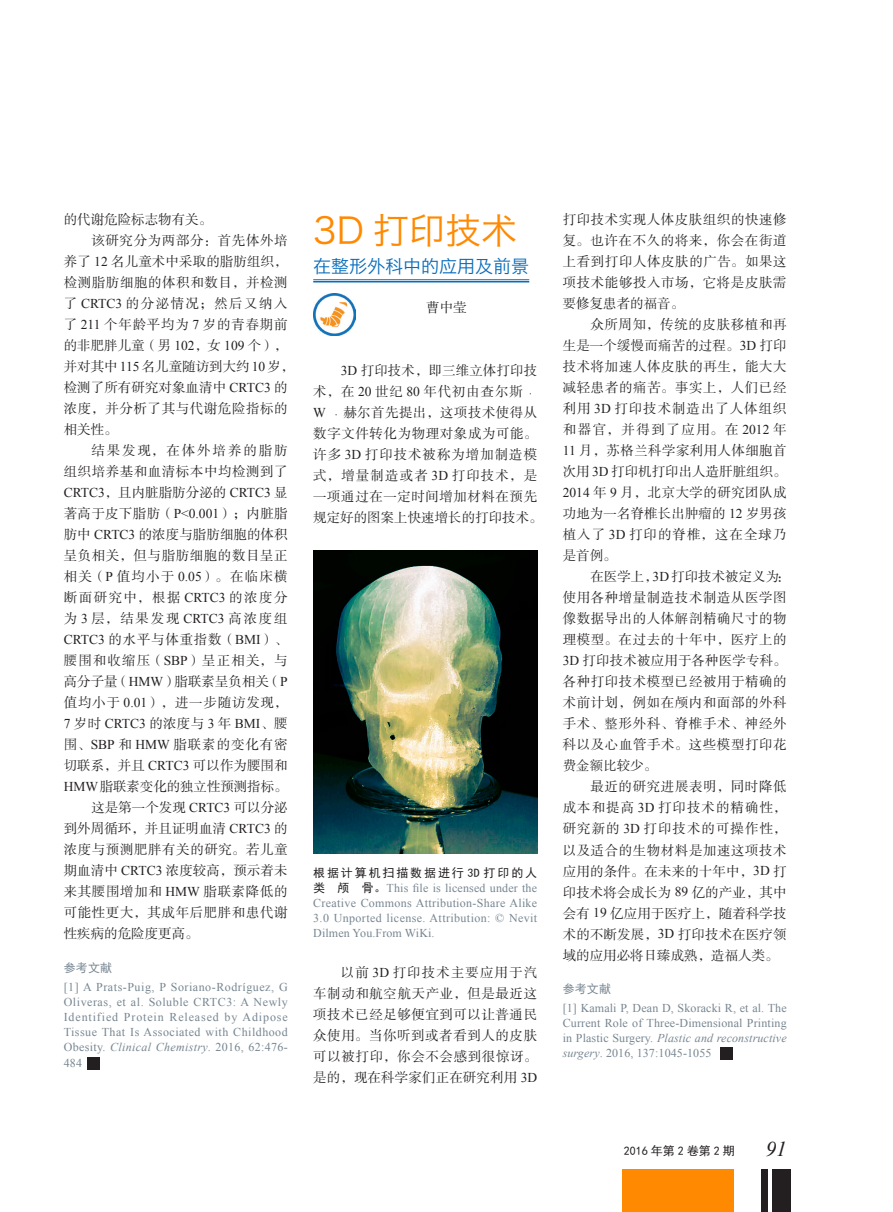
<style>
.page{position:relative;width:893px;height:1212px;background:#fff}
.page>*{position:absolute;margin:0;border:0;box-sizing:border-box;transform-origin:0 0}
.t1{font:36px "Hiragino Sans GB W3";color:#ff8900}
.t2{font:italic 21px "Times New Roman";color:#231f20}
.t3{font:18px "Hiragino Sans GB W3";color:#086cba}
.t4{font:13.5px/21px "FZSSJW GB1 0";letter-spacing:.04em;color:#231f20;text-align:justify}
.t5{font:13.5px "FZSSJW GB1 0";letter-spacing:.005em;color:#231f20}
.t6{font:13.5px "FZSSJW GB1 0";color:#231f20}
.t7{font:13.5px "Times New Roman";color:#231f20}
.t8{font:13.5px "FZSSJW GB1 0";letter-spacing:.11em;color:#231f20}
.t9{font:13.5px "FZSSJW GB1 0";letter-spacing:.065em;color:#231f20}
.t10{font:13.5px "FZSSJW GB1 0";letter-spacing:-.005em;color:#231f20}
.t11{font:13.5px "FZSSJW GB1 0";letter-spacing:.14em;color:#231f20}
.t12{font:12px/15px "Times New Roman";letter-spacing:.025em;color:#778691;text-align:justify}
.t13{font:12px "Sim Hei";letter-spacing:.155em;color:#231f20}
.t14{font:12px "Sim Hei";letter-spacing:.01em;color:#778691}
.s1{font-family:"Times New Roman"}
.s2{font-family:"FZSSJW GB1 0"}
.s3{font-style:italic}
.s4{font-family:"Adobe Song Std";font-weight:300}
.s5{font-family:"Sim Hei";color:#231f20}
</style>
<div class="page">
<div style="left:622px;top:1169px;width:112px;height:43px;background:#ff8900"></div>
<div style="left:772px;top:1169px;width:19px;height:43px;background:#231f20"></div>
<div style="left:761px;top:1169px;width:6px;height:43px;background:#231f20"></div>
<hr style="left:313px;top:279px;width:216px;height:1px;background:#086cba">
<hr style="left:313px;top:281px;width:216px;height:1px;background:#086cba">
<img style="left:313px;top:293px;width:43px;height:43px">
<img style="left:313px;top:550px;width:224px;height:304px">
<div style="left:88px;top:1057px;width:12px;height:12px;background:#231f20"></div>
<div style="left:720px;top:1047px;width:12px;height:12px;background:#231f20"></div>
<p class="t6" style="left:64px;top:213px;width:150px">的代谢危险标志物有关。</p>
<p class="t4" style="left:91px;top:231px;width:198px">该研究分为两部分：首先体外培</p>
<p class="t5" style="left:64px;top:255px;width:225px">养了 <span class="s1">12</span> 名儿童术中采取的脂肪组织，</p>
<p class="t4" style="left:64px;top:273px;width:225px">检测脂肪细胞的体积和数目，并检测</p>
<p class="t8" style="left:64px;top:297px;width:225px">了 <span class="s1">CRTC3</span> 的分泌情况；然后又纳入</p>
<p class="t4" style="left:64px;top:315px;width:225px">了 <span class="s1">211</span> 个年龄平均为 <span class="s1">7</span> 岁的青春期前</p>
<p class="t4" style="left:64px;top:336px;width:225px">的非肥胖儿童（男 <span class="s1">102</span>，女 <span class="s1">109</span> 个），</p>
<p class="t6" style="left:64px;top:360px;width:232px">并对其中 <span class="s1">115</span> 名儿童随访到大约 <span class="s1">10</span> 岁，</p>
<p class="t5" style="left:64px;top:381px;width:225px">检测了所有研究对象血清中 <span class="s1">CRTC3</span> 的</p>
<p class="t4" style="left:64px;top:399px;width:225px">浓度，并分析了其与代谢危险指标的</p>
<p class="t4" style="left:64px;top:420px;width:55px">相关性。</p>
<p class="t11" style="left:91px;top:444px;width:198px">结果发现，在体外培养的脂肪</p>
<p class="t4" style="left:64px;top:462px;width:225px">组织培养基和血清标本中均检测到了</p>
<p class="t7" style="left:64px;top:483px;width:225px">CRTC3<span class="s2">，且内脏脂肪分泌的</span> CRTC3 <span class="s2">显</span></p>
<p class="t4" style="left:64px;top:504px;width:225px">著高于皮下脂肪（<span class="s1">P&lt;0.001</span>）；内脏脂肪中 <span class="s1">CRTC3</span> 的浓度与脂肪细胞的体积呈负相关，但与脂肪细胞的数目呈正相关（<span class="s1">P</span> 值均小于 <span class="s1">0.05</span>）。在临床横断面研究中，根据 <span class="s1">CRTC3</span> 的浓度分为 <span class="s1">3</span> 层，结果发现 <span class="s1">CRTC3</span> 高浓度组<span class="s1">CRTC3</span> 的水平与体重指数（<span class="s1">BMI</span>）、腰围和收缩压（<span class="s1">SBP</span>）呈正相关，与高分子量（<span class="s1">HMW</span>）脂联素呈负相关（<span class="s1">P</span>值均小于 <span class="s1">0.01</span>），进一步随访发现，</p>
<p class="t7" style="left:64px;top:714px;width:225px">7 <span class="s2">岁时</span> CRTC3 <span class="s2">的浓度与</span> 3 <span class="s2">年</span> BMI<span class="s2">、腰</span></p>
<p class="t9" style="left:64px;top:738px;width:225px">围、<span class="s1">SBP</span> 和 <span class="s1">HMW</span> 脂联素的变化有密</p>
<p class="t5" style="left:64px;top:759px;width:225px">切联系，并且 <span class="s1">CRTC3</span> 可以作为腰围和</p>
<p class="t10" style="left:64px;top:780px;width:225px"><span class="s1">HMW</span>脂联素变化的独立性预测指标。</p>
<p class="t6" style="left:91px;top:801px;width:198px">这是第一个发现 <span class="s1">CRTC3</span> 可以分泌</p>
<p class="t5" style="left:64px;top:822px;width:225px">到外周循环，并且证明血清 <span class="s1">CRTC3</span> 的</p>
<p class="t4" style="left:64px;top:840px;width:225px">浓度与预测肥胖有关的研究。若儿童</p>
<p class="t5" style="left:64px;top:864px;width:225px">期血清中 <span class="s1">CRTC3</span> 浓度较高，预示着未</p>
<p class="t4" style="left:64px;top:882px;width:225px">来其腰围增加和 <span class="s1">HMW</span> 脂联素降低的</p>
<p class="t4" style="left:64px;top:903px;width:225px">可能性更大，其成年后肥胖和患代谢</p>
<p class="t6" style="left:64px;top:927px;width:137px">性疾病的危险度更高。</p>
<p class="t14" style="left:64px;top:961px;width:50px">参考文献</p>
<p class="t12" style="left:64px;top:980px;width:226px">[1] A Prats-Puig, P Soriano-Rodríguez, G Oliveras, et al. Soluble CRTC3: A Newly Identified Protein Released by Adipose Tissue That Is Associated with Childhood Obesity. <span class="s3">Clinical Chemistry</span>. 2016, 62:476- 484</p>
<h1 class="t1" style="left:313px;top:208px;width:205px">3D 打印技术</h1>
<h3 class="t3" style="left:313px;top:255px;width:218px">在整形外科中的应用及前景</h3>
<p class="t4" style="left:426px;top:297px;width:42px">曹中莹</p>
<p class="t4" style="left:313px;top:361px;width:231px;text-align:left;text-indent:28px"><span class="s1">3D</span> 打印技术，即三维立体打印技术，在 <span class="s1">20</span> 世纪 <span class="s1">80</span> 年代初由查尔斯<span class="s4">﹒<br></span><span class="s1">W</span> <span class="s4">﹒</span>赫尔首先提出，这项技术使得从数字文件转化为物理对象成为可能。许多 <span class="s1">3D</span> 打印技术被称为增加制造模式，增量制造或者 <span class="s1">3D</span> 打印技术，是一项通过在一定时间增加材料在预先规定好的图案上快速增长的打印技术。</p>
<p class="t13" style="left:313px;top:867px;width:225px">根据计算机扫描数据进行 3D 打印的人</p>
<p class="t12" style="left:313px;top:880px;width:226px"><span class="s5">类 颅 骨。</span>This file is licensed under the Creative Commons Attribution-Share Alike 3.0 Unported license. Attribution: © Nevit Dilmen You.From WiKi.</p>
<p class="t4" style="left:313px;top:963px;width:225px;text-indent:28px">以前 <span class="s1">3D</span> 打印技术主要应用于汽车制动和航空航天产业，但是最近这项技术已经足够便宜到可以让普通民众使用。当你听到或者看到人的皮肤可以被打印，你会不会感到很惊讶。是的，现在科学家们正在研究利用 <span class="s1">3D</span></p>
<p class="t4" style="left:563px;top:210px;width:225px">打印技术实现人体皮肤组织的快速修复。也许在不久的将来，你会在街道上看到打印人体皮肤的广告。如果这项技术能够投入市场，它将是皮肤需要修复患者的福音。</p>
<p class="t4" style="left:563px;top:315px;width:225px;text-indent:28px">众所周知，传统的皮肤移植和再生是一个缓慢而痛苦的过程。<span class="s1">3D</span> 打印技术将加速人体皮肤的再生，能大大减轻患者的痛苦。事实上，人们已经利用 <span class="s1">3D</span> 打印技术制造出了人体组织和器官，并得到了应用。在 <span class="s1">2012</span> 年<span class="s1">11</span> 月，苏格兰科学家利用人体细胞首次用 <span class="s1">3D</span> 打印机打印出人造肝脏组织。<span class="s1">2014</span> 年 <span class="s1">9</span> 月，北京大学的研究团队成功地为一名脊椎长出肿瘤的 <span class="s1">12</span> 岁男孩植入了 <span class="s1">3D</span> 打印的脊椎，这在全球乃是首例。</p>
<p class="t4" style="left:563px;top:567px;width:229px;text-align:left;text-indent:28px">在医学上，<span class="s1">3D</span>打印技术被定义为：使用各种增量制造技术制造从医学图像数据导出的人体解剖精确尺寸的物理模型。在过去的十年中，医疗上的<br><span class="s1">3D</span> 打印技术被应用于各种医学专科。各种打印技术模型已经被用于精确的术前计划，例如在颅内和面部的外科手术、整形外科、脊椎手术、神经外科以及心血管手术。这些模型打印花费金额比较少。</p>
<p class="t4" style="left:563px;top:777px;width:225px;text-indent:28px">最近的研究进展表明，同时降低成本和提高 <span class="s1">3D</span> 打印技术的精确性，研究新的 <span class="s1">3D</span> 打印技术的可操作性，以及适合的生物材料是加速这项技术应用的条件。在未来的十年中，<span class="s1">3D</span> 打印技术将会成长为 <span class="s1">89</span> 亿的产业，其中会有 <span class="s1">19</span> 亿应用于医疗上，随着科学技术的不断发展，<span class="s1">3D</span> 打印技术在医疗领域的应用必将日臻成熟，造福人类。</p>
<p class="t14" style="left:563px;top:982px;width:50px">参考文献</p>
<p class="t12" style="left:563px;top:1001px;width:225px">[1] Kamali P, Dean D, Skoracki R, et al. The Current Role of Three-Dimensional Printing in Plastic Surgery. <span class="s3">Plastic and reconstructive surgery</span>. 2016, 137:1045-1055</p>
<p class="t13" style="left:624px;top:1144px;width:112px">2016 年第 2 卷第 2 期</p>
<h2 class="t2" style="left:766px;top:1134px;width:22px">91</h2>
</div>
